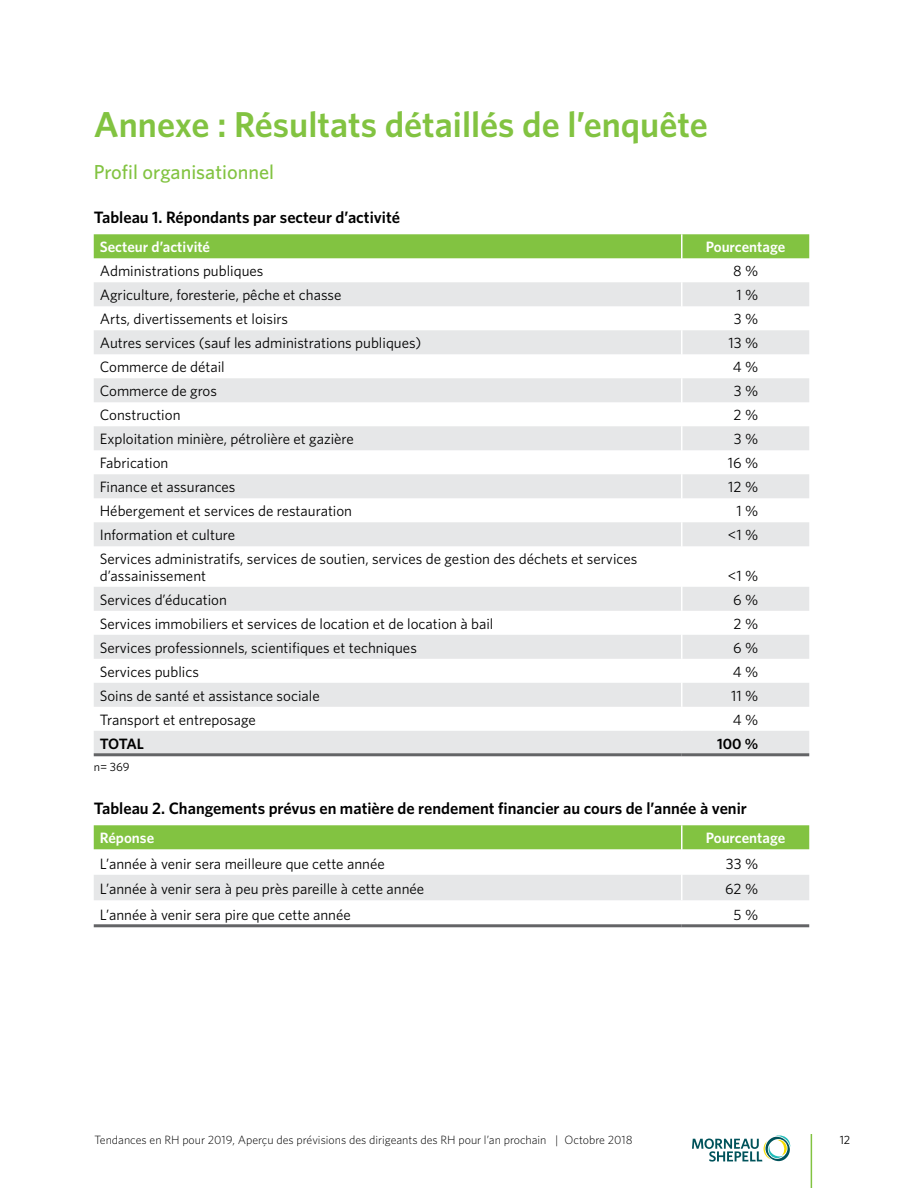
<style>
.page{position:relative;width:918px;height:1188px;background:#fff}
.page>*{position:absolute;margin:0;border:0;box-sizing:border-box;transform-origin:0 0}
.t1{font:600 36px "Whitney";color:#82c341}
.t2{font:500 20.25px "Whitney";color:#82c341}
.t3{font:600 16.5px "Whitney";color:#000}
.t4{font:15px/16.5px "Whitney";color:#000}
.t5{font:600 15px "Whitney";color:#fff}
.t6{font:600 15px "Whitney";letter-spacing:-.02em;color:#000}
.t7{font:300 12px "Whitney";color:#000}
.t8{font:12px "Whitney";color:#000}
</style>
<div class="page">
<hr style="left:811px;top:1134px;width:1px;height:54px;background:#82c341">
<svg style="left:692px;top:1135px;width:98px;height:27px"></svg>
<div style="left:94px;top:234px;width:715px;height:24px;background:#82c341"></div>
<svg style="left:94px;top:282px;width:715px;height:471px;fill:#edeeee"></svg>
<hr style="left:681px;top:234px;width:2px;height:24px;background:#fff">
<hr style="left:681px;top:282px;width:2px;height:24px;background:#fff">
<hr style="left:681px;top:306px;width:2px;height:24px;background:#fff">
<hr style="left:681px;top:330px;width:2px;height:24px;background:#fff">
<hr style="left:681px;top:354px;width:2px;height:24px;background:#fff">
<hr style="left:681px;top:378px;width:2px;height:24px;background:#fff">
<hr style="left:681px;top:402px;width:2px;height:24px;background:#fff">
<hr style="left:681px;top:426px;width:2px;height:24px;background:#fff">
<hr style="left:681px;top:450px;width:2px;height:24px;background:#fff">
<hr style="left:681px;top:474px;width:2px;height:24px;background:#fff">
<hr style="left:681px;top:498px;width:2px;height:24px;background:#fff">
<hr style="left:681px;top:522px;width:2px;height:24px;background:#fff">
<hr style="left:681px;top:546px;width:2px;height:41px;background:#fff">
<hr style="left:681px;top:587px;width:2px;height:24px;background:#fff">
<hr style="left:681px;top:611px;width:2px;height:24px;background:#fff">
<hr style="left:681px;top:635px;width:2px;height:24px;background:#fff">
<hr style="left:681px;top:659px;width:2px;height:24px;background:#fff">
<hr style="left:681px;top:683px;width:2px;height:24px;background:#fff">
<hr style="left:681px;top:707px;width:2px;height:24px;background:#fff">
<hr style="left:94px;top:753px;width:588px;height:3px;background:#636466">
<hr style="left:682px;top:753px;width:127px;height:3px;background:#636466">
<div style="left:94px;top:825px;width:715px;height:24px;background:#82c341"></div>
<div style="left:94px;top:875px;width:715px;height:25px;background:#e6e7e8"></div>
<hr style="left:681px;top:825px;width:2px;height:24px;background:#fff">
<hr style="left:681px;top:875px;width:2px;height:25px;background:#fff">
<hr style="left:94px;top:924px;width:588px;height:3px;background:#636466">
<hr style="left:682px;top:924px;width:127px;height:3px;background:#636466">
<h1 class="t1" style="left:94px;top:100px;width:616px">Annexe : Résultats détaillés de l’enquête</h1>
<h2 class="t2" style="left:94px;top:158px;width:182px">Profil organisationnel</h2>
<p class="t3" style="left:94px;top:206px;width:308px">Tableau 1. Répondants par secteur d’activité</p>
<p class="t5" style="left:100px;top:237px;width:112px">Secteur d’activité</p>
<p class="t5" style="left:706px;top:237px;width:81px">Pourcentage</p>
<p class="t4" style="left:100px;top:262px;width:165px">Administrations publiques</p>
<p class="t4" style="left:733px;top:262px;width:27px">8 %</p>
<p class="t4" style="left:100px;top:286px;width:243px">Agriculture, foresterie, pêche et chasse</p>
<p class="t4" style="left:736px;top:286px;width:23px">1 %</p>
<p class="t4" style="left:100px;top:310px;width:190px">Arts, divertissements et loisirs</p>
<p class="t4" style="left:734px;top:310px;width:26px">3 %</p>
<p class="t4" style="left:100px;top:334px;width:323px">Autres services (sauf les administrations publiques)</p>
<p class="t4" style="left:728px;top:334px;width:31px">13 %</p>
<p class="t4" style="left:100px;top:358px;width:127px">Commerce de détail</p>
<p class="t4" style="left:733px;top:358px;width:27px">4 %</p>
<p class="t4" style="left:100px;top:382px;width:119px">Commerce de gros</p>
<p class="t4" style="left:734px;top:382px;width:26px">3 %</p>
<p class="t4" style="left:100px;top:406px;width:82px">Construction</p>
<p class="t4" style="left:734px;top:406px;width:26px">2 %</p>
<p class="t4" style="left:100px;top:430px;width:256px">Exploitation minière, pétrolière et gazière</p>
<p class="t4" style="left:734px;top:430px;width:26px">3 %</p>
<p class="t4" style="left:100px;top:454px;width:70px">Fabrication</p>
<p class="t4" style="left:728px;top:454px;width:32px">16 %</p>
<p class="t4" style="left:100px;top:478px;width:137px">Finance et assurances</p>
<p class="t4" style="left:728px;top:478px;width:31px">12 %</p>
<p class="t4" style="left:100px;top:502px;width:254px">Hébergement et services de restauration</p>
<p class="t4" style="left:736px;top:502px;width:23px">1 %</p>
<p class="t4" style="left:100px;top:526px;width:137px">Information et culture</p>
<p class="t4" style="left:728px;top:526px;width:32px">&lt;1 %</p>
<p class="t4" style="left:100px;top:550px;width:539px">Services administratifs, services de soutien, services de gestion des déchets et services d’assainissement</p>
<p class="t4" style="left:728px;top:567px;width:32px">&lt;1 %</p>
<p class="t4" style="left:100px;top:591px;width:129px">Services d’éducation</p>
<p class="t4" style="left:733px;top:591px;width:27px">6 %</p>
<p class="t4" style="left:100px;top:615px;width:395px">Services immobiliers et services de location et de location à bail</p>
<p class="t4" style="left:734px;top:615px;width:26px">2 %</p>
<p class="t4" style="left:100px;top:639px;width:319px">Services professionnels, scientifiques et techniques</p>
<p class="t4" style="left:733px;top:639px;width:27px">6 %</p>
<p class="t4" style="left:100px;top:663px;width:101px">Services publics</p>
<p class="t4" style="left:733px;top:663px;width:27px">4 %</p>
<p class="t4" style="left:100px;top:687px;width:221px">Soins de santé et assistance sociale</p>
<p class="t4" style="left:731px;top:687px;width:29px">11 %</p>
<p class="t4" style="left:100px;top:711px;width:158px">Transport et entreposage</p>
<p class="t4" style="left:733px;top:711px;width:27px">4 %</p>
<p class="t6" style="left:100px;top:734px;width:46px">TOTAL</p>
<p class="t6" style="left:717px;top:734px;width:43px">100 %</p>
<p class="t8" style="left:94px;top:758px;width:38px">n= 369</p>
<p class="t3" style="left:94px;top:797px;width:655px">Tableau 2. Changements prévus en matière de rendement financier au cours de l’année à venir</p>
<p class="t5" style="left:100px;top:828px;width:56px">Réponse</p>
<p class="t5" style="left:706px;top:828px;width:81px">Pourcentage</p>
<p class="t4" style="left:100px;top:855px;width:287px">L’année à venir sera meilleure que cette année</p>
<p class="t4" style="left:726px;top:855px;width:34px">33 %</p>
<p class="t4" style="left:100px;top:880px;width:326px">L’année à venir sera à peu près pareille à cette année</p>
<p class="t4" style="left:725px;top:880px;width:35px">62 %</p>
<p class="t4" style="left:100px;top:906px;width:253px">L’année à venir sera pire que cette année</p>
<p class="t4" style="left:734px;top:906px;width:26px">5 %</p>
<p class="t7" style="left:94px;top:1131px;width:540px">Tendances en RH pour 2019, Aperçu des prévisions des dirigeants des RH pour l’an prochain | Octobre 2018</p>
<p class="t8" style="left:840px;top:1131px;width:12px">12</p>
</div>
